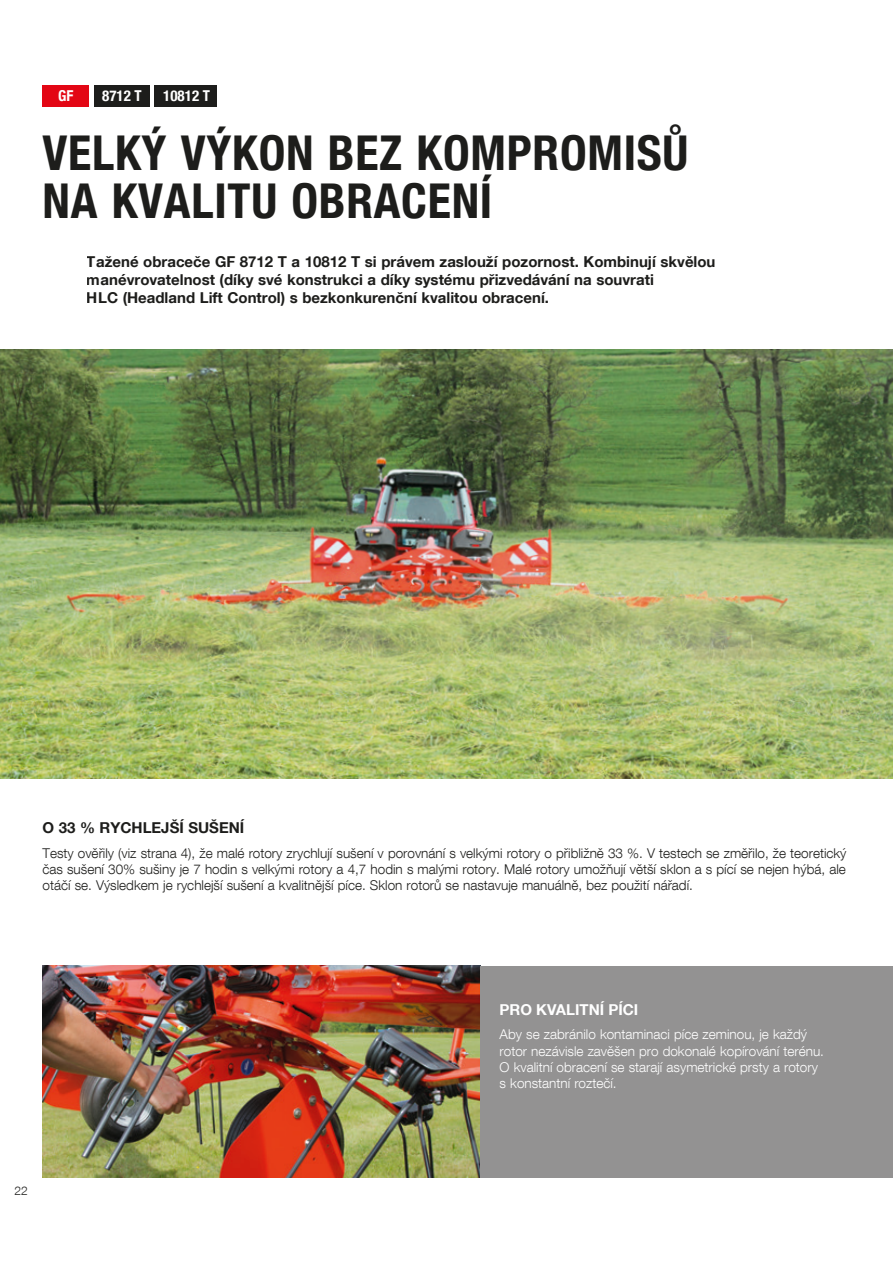
<style>
.page{position:relative;width:893px;height:1263px;background:#fff}
.page>*{position:absolute;margin:0;border:0;box-sizing:border-box;transform-origin:0 0}
.t1{font:700 condensed 48px/48px "Helvetica Neue LT Com";letter-spacing:.015em;color:#1d1d1b}
.t2{font:700 15px/18px "Helvetica Neue LT Com";color:#1d1d1b}
.t3{font:700 15px "Helvetica Neue LT Com";color:#fff}
.t4{font:700 condensed 15px "Helvetica Neue LT Com";color:#fff}
.t5{font:300 13.5px/16.2px "Helvetica Neue LT Com";color:#1d1d1b;text-align:justify}
.t6{font:300 13.5px/16.2px "Helvetica Neue LT Com";color:#fff}
.t7{font:300 12px "Helvetica Neue LT Com";color:#1d1d1b}
</style>
<div class="page">
<div style="left:43px;top:85px;width:46px;height:21px;background:#e30614"></div>
<img style="left:0;top:349px;width:893px;height:429px">
<img style="left:43px;top:966px;width:438px;height:212px">
<div style="left:94px;top:85px;width:56px;height:21px;background:#1d1d1b"></div>
<div style="left:155px;top:85px;width:62px;height:21px;background:#1d1d1b"></div>
<div style="left:481px;top:966px;width:412px;height:212px;background:#939292"></div>
<p class="t4" style="left:58px;top:87px;width:17px">GF</p>
<p class="t4" style="left:102px;top:87px;width:41px">8712 T</p>
<p class="t4" style="left:163px;top:87px;width:48px">10812 T</p>
<h1 class="t1" style="left:43px;top:130px;width:647px">VELKÝ VÝKON BEZ KOMPROMISŮ<br>NA KVALITU OBRACENÍ</h1>
<p class="t2" style="left:87px;top:253px;width:630px">Tažené obraceče GF 8712 T a 10812 T si právem zaslouží pozornost. Kombinují skvělou manévrovatelnost (díky své konstrukci a díky systému přizvedávání na souvrati<br>HLC (Headland Lift Control) s bezkonkurenční kvalitou obracení.</p>
<p class="t2" style="left:43px;top:818px;width:203px">O 33 % RYCHLEJŠÍ SUŠENÍ</p>
<p class="t5" style="left:43px;top:844px;width:805px">Testy ověřily (viz strana 4), že malé rotory zrychlují sušení v porovnání s velkými rotory o přibližně 33 %. V testech se změřilo, že teoretický čas sušení 30% sušiny je 7 hodin s velkými rotory a 4,7 hodin s malými rotory. Malé rotory umožňují větší sklon a s pící se nejen hýbá, ale otáčí se. Výsledkem je rychlejší sušení a kvalitnější píce. Sklon rotorů se nastavuje manuálně, bez použití nářadí.</p>
<p class="t7" style="left:15px;top:1183px;width:15px">22</p>
<p class="t3" style="left:500px;top:1000px;width:140px">PRO KVALITNÍ PÍCI</p>
<p class="t6" style="left:500px;top:1026px;width:326px">Aby se zabránilo kontaminaci píce zeminou, je každý rotor nezávisle zavěšen pro dokonalé kopírování terénu.<br>O kvalitní obracení se starají asymetrické prsty a rotory s konstantní roztečí.</p>
</div>
